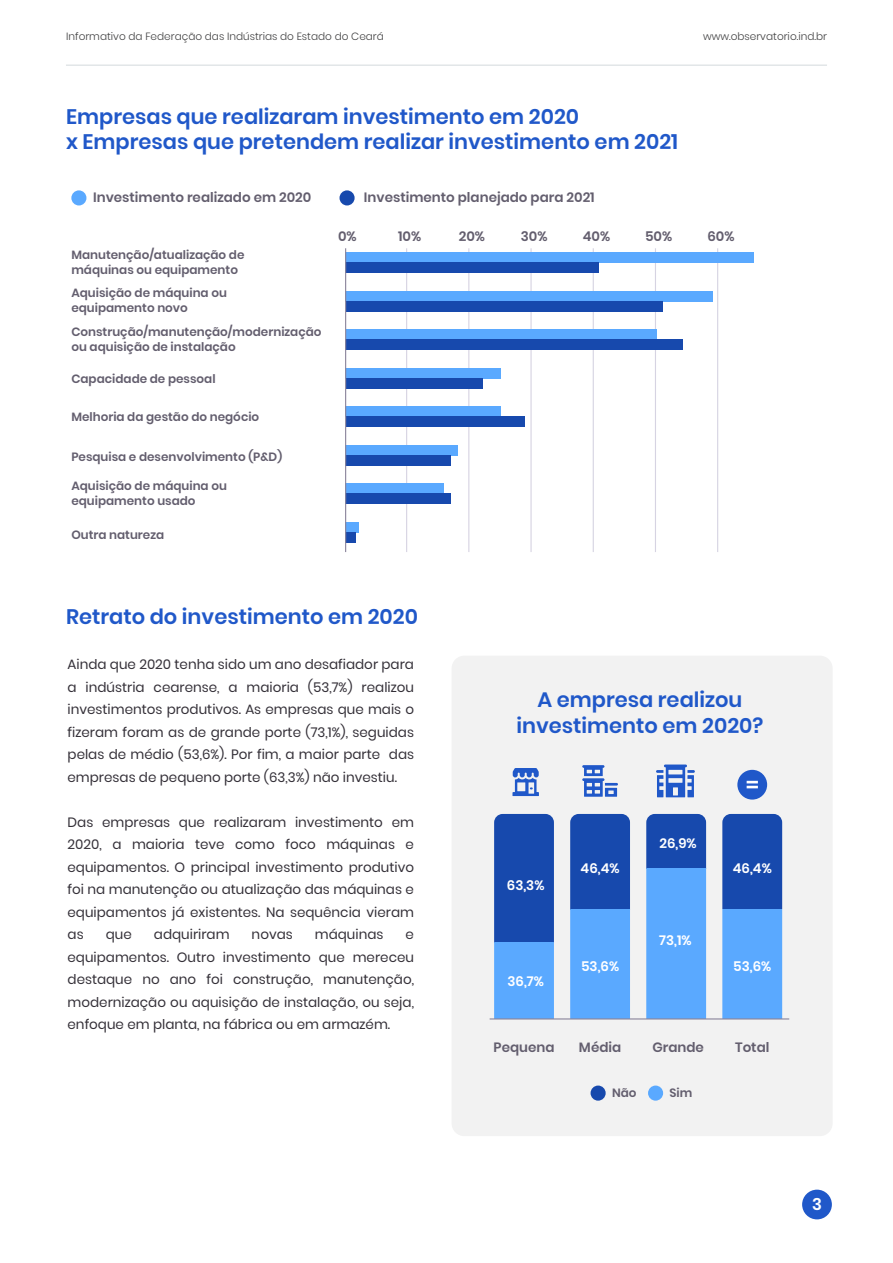
<style>
.page{position:relative;width:893px;height:1263px;background:#fff}
.page>*{position:absolute;margin:0;border:0;box-sizing:border-box;transform-origin:0 0}
.t1{font:600 21px/25.2px "Poppins";color:#2058c9}
.t2{font:600 16.5px "Poppins";color:#fff}
.t3{font:13.5px/22.5px "Poppins";color:#343038;text-align:justify}
.t4{font:600 13.5px "Poppins";color:#635e6e}
.t5{font:600 13.5px "Poppins";color:#fff}
.t6{font:600 12px/15px "Poppins";color:#635e6e}
.t7{font:300 10.5px "Poppins";color:#404041}
</style>
<div class="page">
<div style="left:452px;top:656px;width:381px;height:480px;background:#f2f2f2;border-radius:13px"></div>
<hr style="left:406px;top:248px;width:1px;height:304px;background:#d6d3e2">
<hr style="left:468px;top:248px;width:1px;height:304px;background:#d6d3e2">
<hr style="left:530px;top:248px;width:2px;height:304px;background:#d6d3e2">
<hr style="left:593px;top:248px;width:1px;height:304px;background:#d6d3e2">
<hr style="left:655px;top:248px;width:1px;height:304px;background:#d6d3e2">
<hr style="left:717px;top:248px;width:1px;height:304px;background:#d6d3e2">
<div style="left:71px;top:190px;width:15px;height:15px;background:#5aa9ff;border-radius:50%"></div>
<div style="left:339px;top:190px;width:16px;height:15px;background:#1749ad;border-radius:50%"></div>
<hr style="left:66px;top:65px;width:761px;height:1px;background:#d8dde0">
<div style="left:346px;top:252px;width:408px;height:10px;background:#5aa9ff"></div>
<div style="left:346px;top:262px;width:253px;height:11px;background:#1749ad"></div>
<div style="left:346px;top:291px;width:367px;height:10px;background:#5aa9ff"></div>
<div style="left:346px;top:301px;width:316px;height:10px;background:#1749ad"></div>
<div style="left:346px;top:330px;width:310px;height:10px;background:#5aa9ff"></div>
<div style="left:346px;top:340px;width:337px;height:10px;background:#1749ad"></div>
<div style="left:346px;top:368px;width:155px;height:10px;background:#5aa9ff"></div>
<div style="left:346px;top:378px;width:136px;height:10px;background:#1749ad"></div>
<div style="left:346px;top:407px;width:155px;height:10px;background:#5aa9ff"></div>
<div style="left:346px;top:417px;width:178px;height:10px;background:#1749ad"></div>
<div style="left:346px;top:445px;width:112px;height:10px;background:#5aa9ff"></div>
<div style="left:346px;top:455px;width:105px;height:10px;background:#1749ad"></div>
<div style="left:346px;top:484px;width:98px;height:10px;background:#5aa9ff"></div>
<div style="left:346px;top:494px;width:105px;height:10px;background:#1749ad"></div>
<div style="left:346px;top:522px;width:13px;height:10px;background:#5aa9ff"></div>
<div style="left:346px;top:533px;width:10px;height:10px;background:#1749ad"></div>
<hr style="left:345px;top:248px;width:1px;height:304px;background:#8a849b">
<div style="left:737px;top:770px;width:30px;height:29px;background:#2058c9;border-radius:50%"></div>
<svg style="left:747px;top:781px;width:11px;height:7px"></svg>
<svg style="left:512px;top:768px;width:27px;height:28px"></svg>
<svg style="left:582px;top:765px;width:36px;height:32px"></svg>
<svg style="left:656px;top:764px;width:39px;height:33px"></svg>
<div style="left:494px;top:814px;width:60px;height:129px;background:#1749ad"></div>
<div style="left:494px;top:943px;width:60px;height:76px;background:#5aa9ff"></div>
<div style="left:570px;top:814px;width:60px;height:95px;background:#1749ad"></div>
<div style="left:570px;top:909px;width:60px;height:110px;background:#5aa9ff"></div>
<div style="left:646px;top:814px;width:60px;height:54px;background:#1749ad"></div>
<div style="left:646px;top:868px;width:60px;height:150px;background:#5aa9ff"></div>
<div style="left:722px;top:814px;width:60px;height:95px;background:#1749ad"></div>
<div style="left:722px;top:909px;width:60px;height:110px;background:#5aa9ff"></div>
<hr style="left:490px;top:1018px;width:299px;height:1px;background:#8a849b">
<div style="left:648px;top:1085px;width:15px;height:16px;background:#5aa9ff;border-radius:50%"></div>
<div style="left:591px;top:1085px;width:15px;height:16px;background:#1749ad;border-radius:50%"></div>
<div style="left:802px;top:1190px;width:30px;height:29px;background:#2058c9;border-radius:50%"></div>
<p class="t7" style="left:66px;top:30px;width:319px">Informativo da Federação das Indústrias do Estado do Ceará</p>
<h1 class="t1" style="left:66px;top:104px;width:614px">Empresas que realizaram investimento em 2020<br>x Empresas que pretendem realizar investimento em 2021</h1>
<p class="t4" style="left:93px;top:189px;width:220px">Investimento realizado em 2020</p>
<p class="t4" style="left:364px;top:189px;width:232px">Investimento planejado para 2021</p>
<p class="t7" style="left:703px;top:30px;width:126px">www.observatorio.ind.br</p>
<p class="t6" style="left:71px;top:247px;width:175px">Manutenção/atualização de máquinas ou equipamento</p>
<p class="t6" style="left:71px;top:285px;width:157px">Aquisição de máquina ou equipamento novo</p>
<p class="t6" style="left:71px;top:324px;width:252px">Construção/manutenção/modernização ou aquisição de instalação</p>
<p class="t6" style="left:71px;top:372px;width:146px">Capacidade de pessoal</p>
<p class="t6" style="left:71px;top:409px;width:189px">Melhoria da gestão do negócio</p>
<p class="t6" style="left:71px;top:449px;width:212px">Pesquisa e desenvolvimento (P&amp;D)</p>
<p class="t6" style="left:71px;top:478px;width:157px">Aquisição de máquina ou equipamento usado</p>
<p class="t6" style="left:71px;top:528px;width:94px">Outra natureza</p>
<p class="t4" style="left:338px;top:228px;width:20px">0%</p>
<p class="t4" style="left:398px;top:228px;width:25px">10%</p>
<p class="t4" style="left:459px;top:228px;width:28px">20%</p>
<p class="t4" style="left:521px;top:228px;width:28px">30%</p>
<p class="t4" style="left:583px;top:228px;width:29px">40%</p>
<p class="t4" style="left:645px;top:228px;width:29px">50%</p>
<p class="t4" style="left:707px;top:228px;width:29px">60%</p>
<h1 class="t1" style="left:66px;top:604px;width:353px">Retrato do investimento em 2020</h1>
<p class="t3" style="left:68px;top:653px;width:348px">Ainda que 2020 tenha sido um ano desafiador para a indústria cearense, a maioria (53,7%) realizou investimentos produtivos. As empresas que mais o fizeram foram as de grande porte (73,1%), seguidas pelas de médio (53,6%). Por fim, a maior parte das empresas de pequeno porte (63,3%) não investiu.</p>
<p class="t3" style="left:68px;top:811px;width:348px">Das empresas que realizaram investimento em 2020, a maioria teve como foco máquinas e equipamentos. O principal investimento produtivo foi na manutenção ou atualização das máquinas e equipamentos já existentes. Na sequência vieram as</p>
<p class="t3" style="left:106px;top:923px;width:28px">que</p>
<p class="t3" style="left:154px;top:923px;width:77px">adquiriram</p>
<p class="t3" style="left:252px;top:923px;width:43px">novas</p>
<p class="t3" style="left:315px;top:923px;width:70px">máquinas</p>
<p class="t3" style="left:68px;top:923px;width:348px;text-indent:338px">e equipamentos. Outro investimento que mereceu destaque no ano foi construção, manutenção, modernização ou aquisição de instalação, ou seja, enfoque em planta, na fábrica ou em armazém.</p>
<h1 class="t1" style="left:516px;top:688px;width:248px;text-align:center">A empresa realizou investimento em 2020?</h1>
<p class="t5" style="left:507px;top:877px;width:39px">63,3%</p>
<p class="t5" style="left:507px;top:973px;width:38px">36,7%</p>
<p class="t5" style="left:581px;top:860px;width:41px">46,4%</p>
<p class="t5" style="left:659px;top:835px;width:39px">26,9%</p>
<p class="t5" style="left:659px;top:932px;width:34px">73,1%</p>
<p class="t5" style="left:733px;top:860px;width:41px">46,4%</p>
<p class="t5" style="left:581px;top:958px;width:40px">53,6%</p>
<p class="t5" style="left:733px;top:958px;width:40px">53,6%</p>
<p class="t4" style="left:494px;top:1039px;width:62px">Pequena</p>
<p class="t4" style="left:579px;top:1039px;width:44px">Média</p>
<p class="t4" style="left:652px;top:1039px;width:53px">Grande</p>
<p class="t4" style="left:735px;top:1039px;width:36px">Total</p>
<p class="t6" style="left:612px;top:1085px;width:26px">Não</p>
<p class="t6" style="left:669px;top:1085px;width:24px">Sim</p>
<p class="t2" style="left:812px;top:1194px;width:11px">3</p>
</div>
